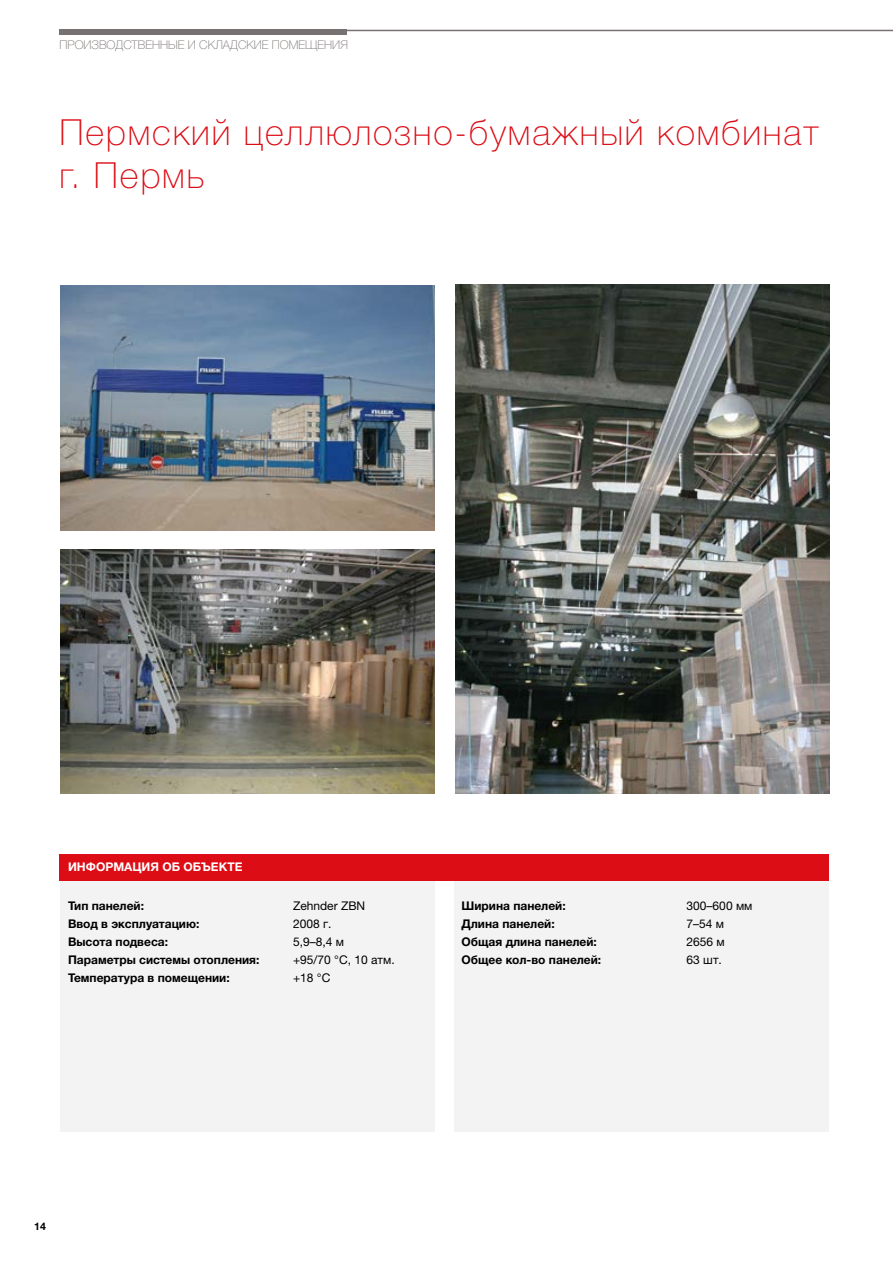
<style>
.page{position:relative;width:893px;height:1263px;background:#fff}
.page>*{position:absolute;margin:0;border:0;box-sizing:border-box;transform-origin:0 0}
.t1{font:100 36px/43.2px "Helvetica Neue LTW1 G";letter-spacing:.05em;color:#dc0d15}
.t2{font:700 12px/18px "Helvetica Neue LTW1 G";color:#000}
.t3{font:12px/18px "Helvetica Neuefor Zehnder";color:#000}
.t4{font:100 12px "Helvetica Neue LTW1 G";color:#777271}
.t5{font:700 12px "Helvetica Neue LTW1 G";color:#fff}
.t6{font:700 10.5px "Helvetica Neue LTW1 G";color:#000}
</style>
<div class="page">
<hr style="left:60px;top:30px;width:833px;height:1px;background:#777271">
<div style="left:60px;top:30px;width:287px;height:5px;background:#777271"></div>
<div style="left:60px;top:854px;width:374px;height:277px;background:#f3f3f4"></div>
<div style="left:454px;top:854px;width:375px;height:277px;background:#f3f3f4"></div>
<div style="left:60px;top:854px;width:769px;height:26px;background:#dc0d15"></div>
<img style="left:60px;top:285px;width:374px;height:245px">
<img style="left:60px;top:549px;width:374px;height:244px">
<img style="left:455px;top:285px;width:375px;height:508px">
<p class="t4" style="left:60px;top:37px;width:290px">ПРОИЗВОДСТВЕННЫЕ И СКЛАДСКИЕ ПОМЕЩЕНИЯ</p>
<h1 class="t1" style="left:60px;top:110px;width:761px">Пермский целлюлозно-бумажный комбинат г. Пермь</h1>
<p class="t5" style="left:68px;top:859px;width:176px">ИНФОРМАЦИЯ ОБ ОБЪЕКТЕ</p>
<p class="t2" style="left:68px;top:897px;width:193px">Тип панелей:<br>Ввод в эксплуатацию:<br>Высота подвеса:<br>Параметры системы отопления:<br>Температура в помещении:</p>
<p class="t2" style="left:462px;top:897px;width:141px">Ширина панелей:<br>Длина панелей:<br>Общая длина панелей:<br>Общее кол-во панелей:</p>
<p class="t3" style="left:293px;top:897px;width:103px">Zehnder ZBN<br>2008 г.<br>5,9–8,4 м<br>+95/70 °С, 10 атм. +18 °С</p>
<p class="t3" style="left:687px;top:897px;width:67px">300–600 мм<br>7–54 м<br>2656 м<br>63 шт.</p>
<p class="t6" style="left:34px;top:1220px;width:13px">14</p>
</div>
